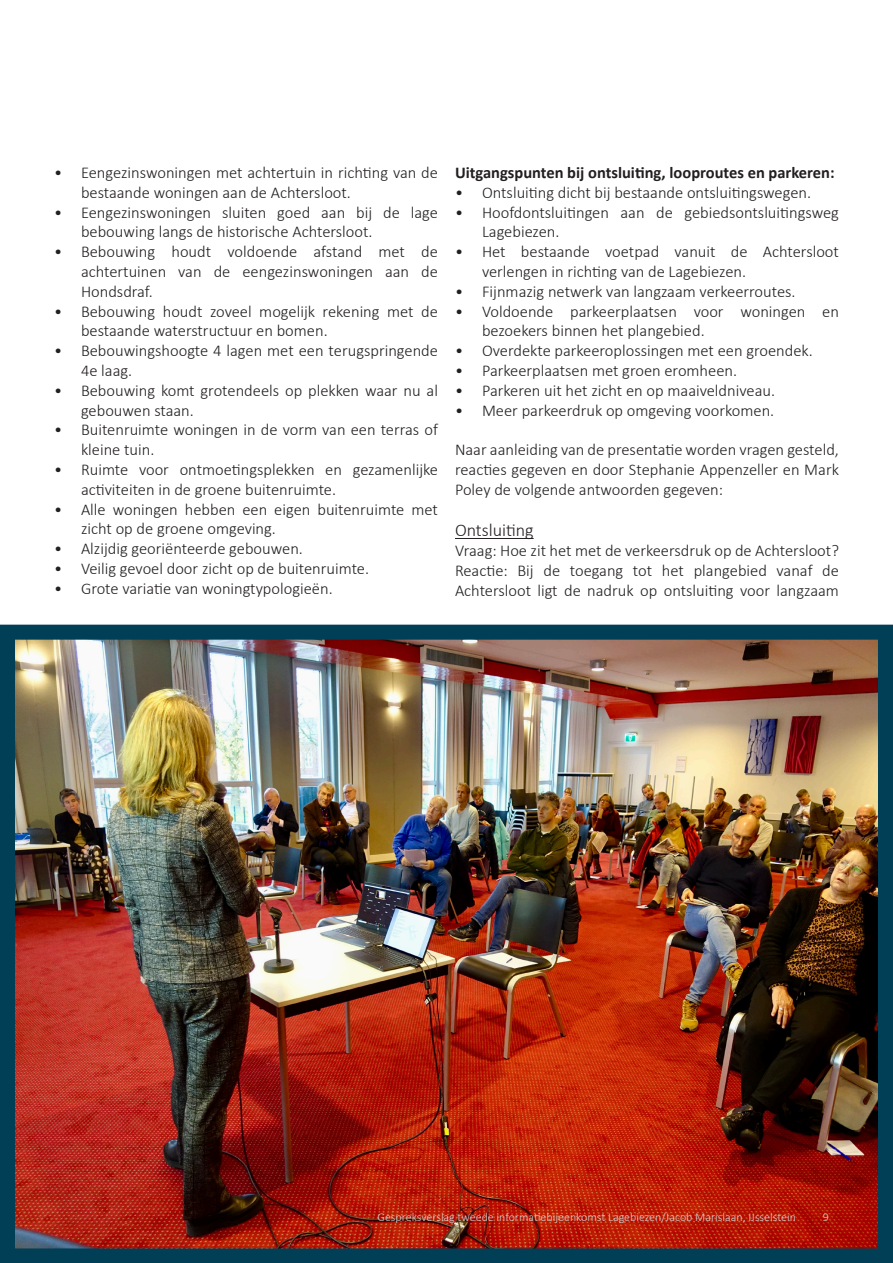
<style>
.page{position:relative;width:893px;height:1263px;background:#fff}
.page>*{position:absolute;margin:0;border:0;box-sizing:border-box;transform-origin:0 0}
.Basis_tekst{font:300 18px "Calibri";color:#231f20}
.Basis_tekst-2{font:300 16.5px/19.8px "Calibri";color:#231f20}
.Basis_tekst-3{font:700 16.5px "Calibri";color:#231f20}
.t1{font:300 12px "Calibri";color:#d1d2d4}
</style>
<div class="page">
<img style="left:16px;top:641px;width:861px;height:606px">
<div style="left:0;top:625px;width:893px;height:638px;border:15px solid #013f57"></div>
<hr style="left:455px;top:538px;width:79px;height:1px;background:#231f20">
<p class="Basis_tekst-2" style="left:81px;top:162px;width:358px;text-indent:-27px">• Eengezinswoningen met achtertuin in richting van de bestaande woningen aan de Achtersloot.</p>
<p class="Basis_tekst-2" style="left:81px;top:202px;width:358px;text-indent:-27px">• Eengezinswoningen sluiten goed aan bij de lage bebouwing langs de historische Achtersloot.</p>
<p class="Basis_tekst-2" style="left:81px;top:242px;width:358px;text-align:justify;text-indent:-27px">• Bebouwing houdt voldoende afstand met de achtertuinen van de eengezinswoningen aan de Hondsdraf.</p>
<p class="Basis_tekst-2" style="left:81px;top:301px;width:358px;text-indent:-27px">• Bebouwing houdt zoveel mogelijk rekening met de bestaande waterstructuur en bomen.</p>
<p class="Basis_tekst-2" style="left:81px;top:341px;width:358px;text-indent:-27px">• Bebouwingshoogte 4 lagen met een terugspringende<br>4e laag.</p>
<p class="Basis_tekst-2" style="left:81px;top:380px;width:358px;text-indent:-27px">• Bebouwing komt grotendeels op plekken waar nu al gebouwen staan.</p>
<p class="Basis_tekst-2" style="left:81px;top:420px;width:358px;text-indent:-27px">• Buitenruimte woningen in de vorm van een terras of kleine tuin.</p>
<p class="Basis_tekst-2" style="left:81px;top:459px;width:358px;text-indent:-27px">• Ruimte voor ontmoetingsplekken en gezamenlijke activiteiten in de groene buitenruimte.</p>
<p class="Basis_tekst-2" style="left:81px;top:499px;width:358px;text-indent:-27px">• Alle woningen hebben een eigen buitenruimte met zicht op de groene omgeving.</p>
<p class="Basis_tekst-2" style="left:54px;top:539px;width:250px">• Alzijdig georiënteerde gebouwen.</p>
<p class="Basis_tekst-2" style="left:54px;top:558px;width:317px">• Veilig gevoel door zicht op de buitenruimte.</p>
<p class="Basis_tekst-2" style="left:54px;top:578px;width:280px">• Grote variatie van woningtypologieën.</p>
<p class="Basis_tekst-3" style="left:455px;top:161px;width:381px">Uitgangspunten bij ontsluiting, looproutes en parkeren:</p>
<p class="Basis_tekst-2" style="left:455px;top:182px;width:358px">• Ontsluiting dicht bij bestaande ontsluitingswegen.</p>
<p class="Basis_tekst-2" style="left:482px;top:202px;width:358px;text-indent:-27px">• Hoofdontsluitingen aan de gebiedsontsluitingsweg<br>Lagebiezen.</p>
<p class="Basis_tekst-2" style="left:482px;top:242px;width:358px;text-indent:-27px">• Het bestaande voetpad vanuit de Achtersloot verlengen in richting van de Lagebiezen.</p>
<p class="Basis_tekst-2" style="left:455px;top:281px;width:342px">• Fijnmazig netwerk van langzaam verkeerroutes.</p>
<p class="Basis_tekst-2" style="left:482px;top:301px;width:358px;text-indent:-27px">• Voldoende parkeerplaatsen voor woningen en bezoekers binnen het plangebied.</p>
<p class="Basis_tekst-2" style="left:455px;top:341px;width:359px">• Overdekte parkeeroplossingen met een groendek.</p>
<p class="Basis_tekst-2" style="left:455px;top:360px;width:284px">• Parkeerplaatsen met groen eromheen.</p>
<p class="Basis_tekst-2" style="left:455px;top:380px;width:322px">• Parkeren uit het zicht en op maaiveldniveau.</p>
<p class="Basis_tekst-2" style="left:455px;top:400px;width:321px">• Meer parkeerdruk op omgeving voorkomen.</p>
<p class="Basis_tekst-2" style="left:455px;top:440px;width:385px;text-align:justify">Naar aanleiding van de presentatie worden vragen gesteld, reacties gegeven en door Stephanie Appenzeller en Mark Poley de volgende antwoorden gegeven:</p>
<p class="Basis_tekst" style="left:455px;top:519px;width:80px">Ontsluiting</p>
<p class="Basis_tekst-2" style="left:455px;top:540px;width:385px">Vraag: Hoe zit het met de verkeersdruk op de Achtersloot?</p>
<p class="Basis_tekst-2" style="left:455px;top:560px;width:385px">Reactie: Bij de toegang tot het plangebied vanaf de<br>Achtersloot ligt de nadruk op ontsluiting voor langzaam</p>
<p class="t1" style="left:377px;top:1209px;width:420px">Gespreksverslag tweede informatiebijeenkomst Lagebiezen/Jacob Marislaan, IJsselstein</p>
<p class="t1" style="left:823px;top:1209px;width:8px">9</p>
</div>
